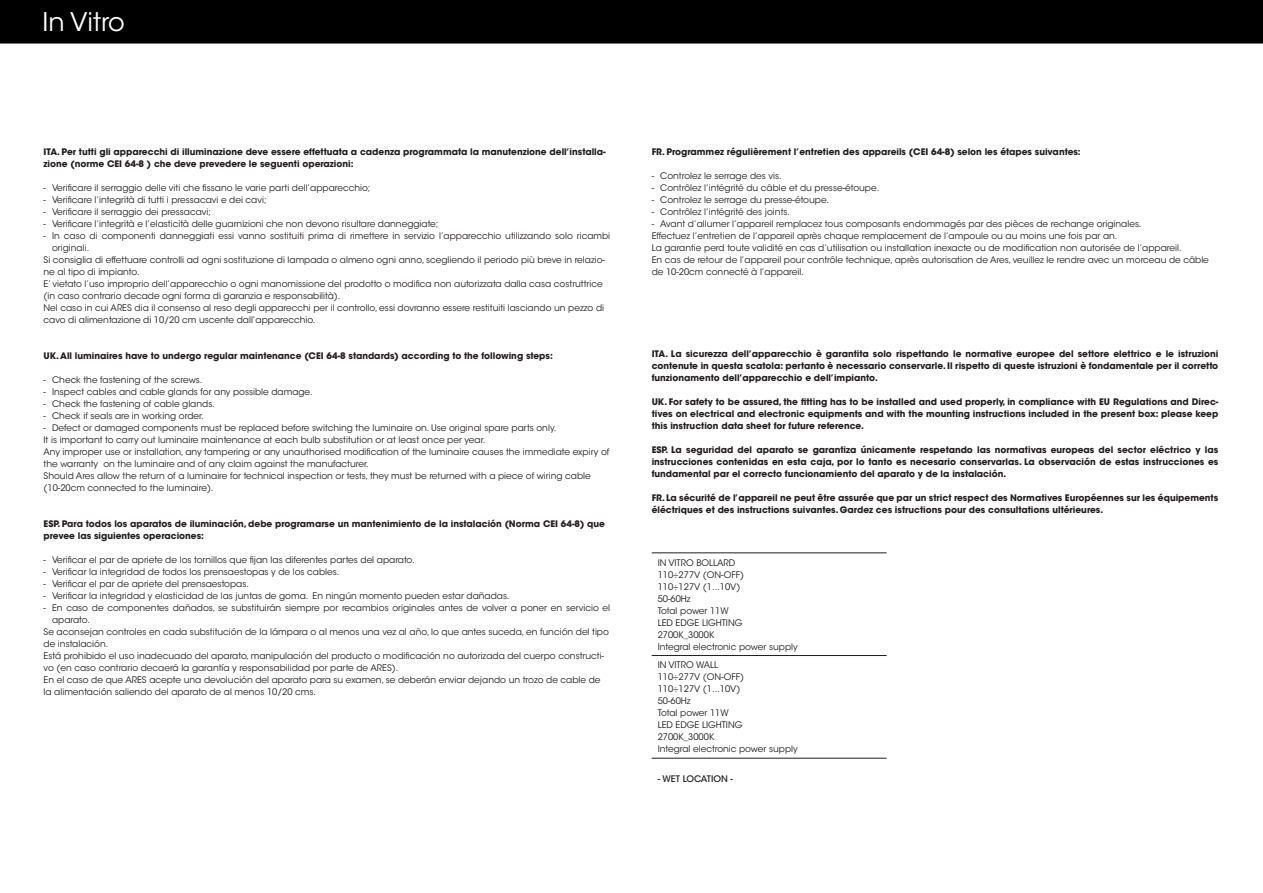
<style>
.page{position:relative;width:1263px;height:893px;background:#fff}
.page>*{position:absolute;margin:0;border:0;box-sizing:border-box;transform-origin:0 0}
.t1{font:25.5px "ITC Avant Garde Std";color:#fff}
.t2{font:9px/12px "ITC Avant Garde Std";color:#231f20}
.t3{font:700 9px/12px "ITC Avant Garde Std";color:#231f20}
.t4{font:500 9px "ITC Avant Garde Std";color:#231f20}
</style>
<div class="page">
<div style="left:0;top:0;width:1263px;height:44px;background:#000"></div>
<hr style="left:652px;top:553px;width:235px;height:1px;background:#231f20">
<hr style="left:652px;top:655px;width:235px;height:1px;background:#231f20">
<hr style="left:652px;top:758px;width:235px;height:1px;background:#231f20">
<h1 class="t1" style="left:43px;top:6px;width:84px">In Vitro</h1>
<p class="t3" style="left:44px;top:146px;width:564px">ITA. Per tutti gli apparecchi di illuminazione deve essere effettuata a cadenza programmata la manutenzione dell’installa&shy;zione (norme CEI 64-8 ) che deve prevedere le seguenti operazioni:</p>
<p class="t2" style="left:44px;top:182px;width:328px">- Verificare il serraggio delle viti che fissano le varie parti dell’apparecchio;</p>
<p class="t2" style="left:44px;top:194px;width:224px">- Verificare l’integrità di tutti i pressacavi e dei cavi;</p>
<p class="t2" style="left:44px;top:206px;width:169px">- Verificare il serraggio dei pressacavi;</p>
<p class="t2" style="left:44px;top:218px;width:396px">- Verificare l’integrità e l’elasticità delle guarnizioni che non devono risultare danneggiate;</p>
<p class="t2" style="left:44px;top:230px;width:568px">- In caso di componenti danneggiati essi vanno sostituiti prima di rimettere in servizio l’apparecchio utilizzando solo ricambi</p>
<p class="t2" style="left:52px;top:242px;width:39px">originali.</p>
<p class="t2" style="left:44px;top:254px;width:563px">Si consiglia di effettuare controlli ad ogni sostituzione di lampada o almeno ogni anno, scegliendo il periodo più breve in relazio-</p>
<p class="t2" style="left:44px;top:266px;width:98px">ne al tipo di impianto.</p>
<p class="t2" style="left:44px;top:278px;width:561px">E’ vietato l’uso improprio dell’apparecchio o ogni manomissione del prodotto o modifica non autorizzata dalla casa costruttrice</p>
<p class="t2" style="left:44px;top:290px;width:298px">(in caso contrario decade ogni forma di garanzia e responsabilità).</p>
<p class="t2" style="left:44px;top:302px;width:562px">Nel caso in cui ARES dia il consenso al reso degli apparecchi per il controllo, essi dovranno essere restituiti lasciando un pezzo di</p>
<p class="t2" style="left:44px;top:314px;width:273px">cavo di alimentazione di 10/20 cm uscente dall’apparecchio.</p>
<p class="t3" style="left:44px;top:350px;width:511px">UK. All luminaires have to undergo regular maintenance (CEI 64-8 standards) according to the following steps:</p>
<p class="t2" style="left:44px;top:374px;width:160px">- Check the fastening of the screws.</p>
<p class="t2" style="left:44px;top:386px;width:271px">- Inspect cables and cable glands for any possible damage.</p>
<p class="t2" style="left:44px;top:398px;width:173px">- Check the fastening of cable glands.</p>
<p class="t2" style="left:44px;top:410px;width:162px">- Check if seals are in working order.</p>
<p class="t2" style="left:44px;top:422px;width:567px">- Defect or damaged components must be replaced before switching the luminaire on. Use original spare parts only.<br>It is important to carry out luminaire maintenance at each bulb substitution or at least once per year.<br>Any improper use or installation, any tampering or any unauthorised modification of the luminaire causes the immediate expiry of the warranty on the luminaire and of any claim against the manufacturer.<br>Should Ares allow the return of a luminaire for technical inspection or tests, they must be returned with a piece of wiring cable (10-20cm connected to the luminaire).</p>
<p class="t3" style="left:44px;top:518px;width:563px">ESP. Para todos los aparatos de iluminación, debe programarse un mantenimiento de la instalación (Norma CEI 64-8) que prevee las siguientes operaciones:</p>
<p class="t2" style="left:44px;top:554px;width:373px">- Verificar el par de apriete de los tornillos que fijan las diferentes partes del aparato.</p>
<p class="t2" style="left:44px;top:566px;width:297px">- Verificar la integridad de todos los prensaestopas y de los cables.</p>
<p class="t2" style="left:44px;top:578px;width:207px">- Verificar el par de apriete del prensaestopas.</p>
<p class="t2" style="left:44px;top:590px;width:467px">- Verificar la integridad y elasticidad de las juntas de goma. En ningún momento pueden estar dañadas.</p>
<p class="t2" style="left:44px;top:602px;width:568px">- En caso de componentes dañados, se substituirán siempre por recambios originales antes de volver a poner en servicio el</p>
<p class="t2" style="left:52px;top:614px;width:39px">aparato.</p>
<p class="t2" style="left:44px;top:626px;width:567px">Se aconsejan controles en cada substitución de la lámpara o al menos una vez al año, lo que antes suceda, en función del tipo</p>
<p class="t2" style="left:44px;top:638px;width:66px">de instalación.</p>
<p class="t2" style="left:44px;top:650px;width:562px">Está prohibido el uso inadecuado del aparato, manipulación del producto o modificación no autorizada del cuerpo constructi-</p>
<p class="t2" style="left:44px;top:662px;width:356px">vo (en caso contrario decaerá la garantía y responsabilidad por parte de ARES).</p>
<p class="t2" style="left:44px;top:674px;width:558px">En el caso de que ARES acepte una devolución del aparato para su examen, se deberán enviar dejando un trozo de cable de</p>
<p class="t2" style="left:44px;top:686px;width:274px">la alimentación saliendo del aparato de al menos 10/20 cms.</p>
<p class="t3" style="left:652px;top:146px;width:431px">FR. Programmez régulièrement l’entretien des appareils (CEI 64-8) selon les étapes suivantes:</p>
<p class="t2" style="left:652px;top:170px;width:131px">- Controlez le serrage des vis.</p>
<p class="t2" style="left:652px;top:182px;width:229px">- Contrôlez l’intégrité du câble et du presse-étoupe.</p>
<p class="t2" style="left:652px;top:194px;width:179px">- Controlez le serrage du presse-étoupe.</p>
<p class="t2" style="left:652px;top:206px;width:140px">- Contrôlez l’intégrité des joints.</p>
<p class="t2" style="left:652px;top:218px;width:559px">- Avant d’allumer l’appareil remplacez tous composants endommagés par des pièces de rechange originales.<br>Effectuez l’entretien de l’appareil après chaque remplacement de l’ampoule ou au moins une fois par an.<br>La garantie perd toute validité en cas d’utilisation ou installation inexacte ou de modification non autorisée de l’appareil.<br>En cas de retour de l’appareil pour contrôle technique, après autorisation de Ares, veuillez le rendre avec un morceau de câble de 10-20cm connecté à l’appareil.</p>
<p class="t3" style="left:652px;top:348px;width:568px;text-align:justify">ITA. La sicurezza dell’apparecchio è garantita solo rispettando le normative europee del settore elettrico e le istruzioni contenute in questa scatola: pertanto è necessario conservarle. Il rispetto di queste istruzioni è fondamentale per il corretto funzionamento dell’apparecchio e dell’impianto.</p>
<p class="t3" style="left:652px;top:396px;width:568px;text-align:justify">UK. For safety to be assured, the fitting has to be installed and used properly, in compliance with EU Regulations and Direc&shy;tives on electrical and electronic equipments and with the mounting instructions included in the present box: please keep this instruction data sheet for future reference.</p>
<p class="t3" style="left:652px;top:444px;width:568px;text-align:justify">ESP. La seguridad del aparato se garantiza únicamente respetando las normativas europeas del sector eléctrico y las instrucciones contenidas en esta caja, por lo tanto es necesario conservarlas. La observación de estas instrucciones es fundamental par el correcto funcionamiento del aparato y de la instalación.</p>
<p class="t3" style="left:652px;top:492px;width:568px">FR. La sécurité de l’appareil ne peut être assurée que par un strict respect des Normatives Européennes sur les équipements éléctriques et des instructions suivantes. Gardez ces istructions pour des consultations ultérieures.</p>
<p class="t2" style="left:658px;top:556px;width:142px">IN VITRO BOLLARD<br>110÷277V (ON-OFF)<br>110÷127V (1...10V)<br>50-60Hz<br>Total power 11W<br>LED EDGE LIGHTING<br>2700K_3000K<br>Integral electronic power supply</p>
<p class="t2" style="left:658px;top:659px;width:142px">IN VITRO WALL<br>110÷277V (ON-OFF)<br>110÷127V (1...10V)<br>50-60Hz<br>Total power 11W<br>LED EDGE LIGHTING<br>2700K_3000K<br>Integral electronic power supply</p>
<p class="t4" style="left:658px;top:773px;width:77px">- WET LOCATION -</p>
</div>
